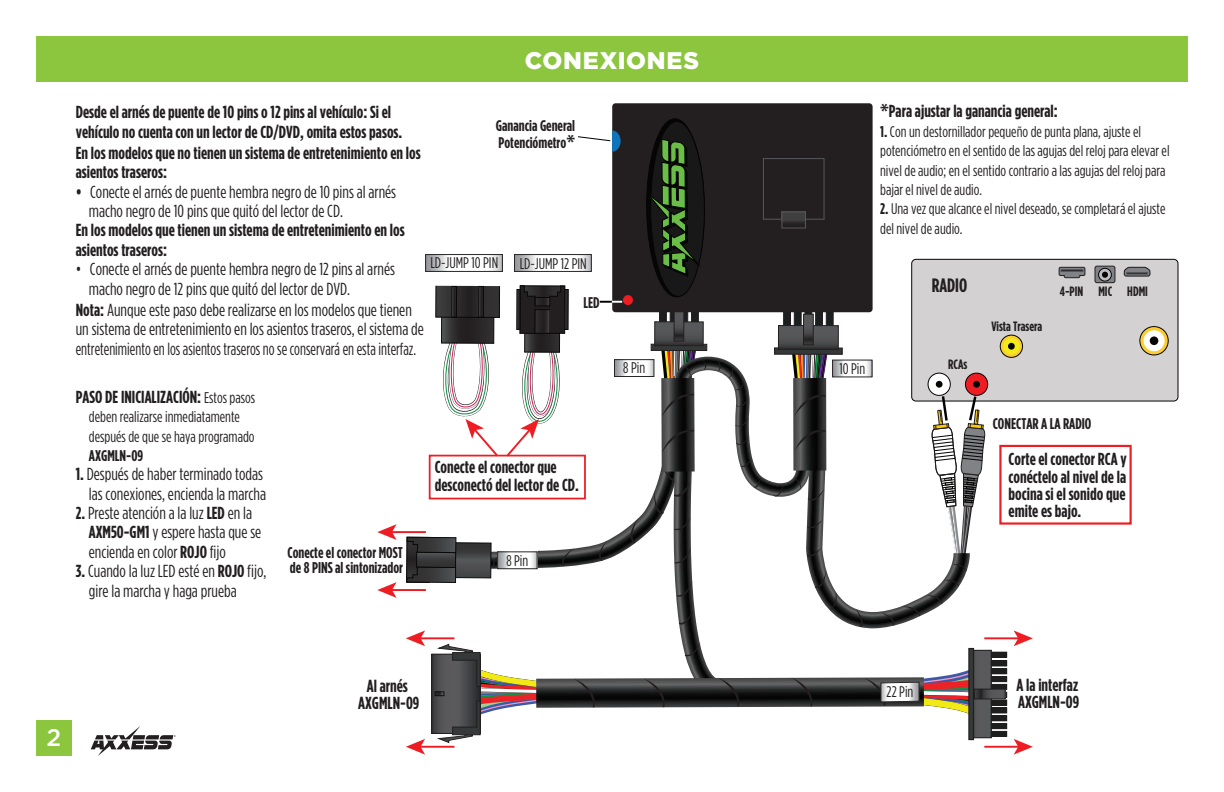
<style>
.page{position:relative;width:1224px;height:792px;background:#fff}
.page>*{position:absolute;margin:0;border:0;box-sizing:border-box;transform-origin:0 0}
.t1{font:900 24px "Gotham";letter-spacing:.03em;color:#fff}
.t2{font:500 24px "Gotham";color:#fff}
.t3{font:700 19.4px "Gotham Condensed";color:#231f20}
.t4{font:17.4px/19.4px "Gotham Condensed";color:#231f20}
.t5{font:700 17.4px/17.4px "Gotham Condensed";color:#231f20}
.t6{font:700 15.6px/15.4px "Gotham Condensed";color:#231f20}
.t7{font:15.4px/19.4px "Gotham Condensed";color:#231f20}
.t8{font:700 15.4px/17.4px "Gotham Condensed";color:#231f20}
.t9{font:15.4px "Gotham Condensed";color:#211e1e}
.t10{font:700 13.6px "Gotham Condensed";color:#231f20}
.s1{font-weight:700}
.s2{font-family:"Myriad Pro";font-size:19.4px}
.s3{font-weight:400;font-size:15.4px}
</style>
<div class="page">
<div style="left:36px;top:36px;width:1152px;height:45px;background:#8bc63e"></div>
<div style="left:36px;top:720px;width:36px;height:36px;background:#8bc63e"></div>
<svg style="left:91px;top:726px;width:85px;height:30px"></svg>
<div style="left:991px;top:661px;width:16px;height:5px;background:#1d1f1f"></div>
<div style="left:991px;top:669px;width:16px;height:5px;background:#1d1f1f"></div>
<div style="left:991px;top:668px;width:16px;height:6px;border:1px solid #211e1e"></div>
<div style="left:991px;top:677px;width:16px;height:5px;background:#1d1f1f"></div>
<div style="left:991px;top:676px;width:16px;height:6px;border:1px solid #211e1e"></div>
<div style="left:991px;top:684px;width:16px;height:5px;background:#1d1f1f"></div>
<div style="left:991px;top:692px;width:16px;height:6px;border:1px solid #211e1e"></div>
<div style="left:991px;top:700px;width:16px;height:5px;background:#1d1f1f"></div>
<div style="left:991px;top:700px;width:16px;height:6px;border:1px solid #211e1e"></div>
<div style="left:991px;top:708px;width:16px;height:5px;background:#1d1f1f"></div>
<div style="left:991px;top:716px;width:16px;height:5px;background:#1d1f1f"></div>
<div style="left:991px;top:715px;width:16px;height:6px;border:1px solid #211e1e"></div>
<div style="left:991px;top:724px;width:16px;height:5px;background:#1d1f1f"></div>
<div style="left:991px;top:723px;width:16px;height:6px;border:1px solid #211e1e"></div>
<div style="left:991px;top:731px;width:16px;height:5px;background:#1d1f1f"></div>
<div style="left:991px;top:731px;width:16px;height:6px;border:1px solid #211e1e"></div>
<div style="left:974px;top:689px;width:31px;height:10px;background:#585a5b"></div>
<div style="left:974px;top:689px;width:31px;height:10px;border:1px solid #211e1e"></div>
<div style="left:991px;top:652px;width:16px;height:5px;background:#1d1f1f"></div>
<div style="left:991px;top:652px;width:16px;height:6px;border:1px solid #211e1e"></div>
<div style="left:912px;top:259px;width:266px;height:142px;background:#d3d1d2;border-radius:4px"></div>
<div style="left:911px;top:259px;width:267px;height:142px;border:1px solid #050504;border-radius:4px"></div>
<svg style="left:1140px;top:327px;width:28px;height:28px"></svg>
<div style="left:1139px;top:326px;width:30px;height:29px;border:1px solid #050504;border-radius:50%"></div>
<div style="left:1144px;top:330px;width:21px;height:21px;background:#fff;border-radius:50%"></div>
<div style="left:1150px;top:336px;width:8px;height:9px;background:#050504;border-radius:50%"></div>
<div style="left:1095px;top:266px;width:20px;height:17px;background:#808285;border-radius:2px"></div>
<div style="left:1095px;top:266px;width:20px;height:17px;border:1px solid #231f20;border-radius:2px"></div>
<svg style="left:1058px;top:266px;width:28px;height:13px"></svg>
<div style="left:1061px;top:269px;width:22px;height:3px;border:1px solid #57585a"></div>
<svg style="left:1123px;top:266px;width:28px;height:11px"></svg>
<div style="left:1126px;top:272px;width:22px;height:2px;border:1px solid #57585a"></div>
<svg style="left:1099px;top:268px;width:12px;height:13px"></svg>
<div style="left:1098px;top:268px;width:14px;height:14px;border:1px solid #050504;border-radius:50%"></div>
<svg style="left:1102px;top:272px;width:6px;height:6px"></svg>
<div style="left:999px;top:445px;width:133px;height:80px;border:2px solid #ee1d23"></div>
<svg style="left:1000px;top:335px;width:23px;height:22px"></svg>
<div style="left:1000px;top:335px;width:23px;height:22px;border:1px solid #050504;border-radius:50%"></div>
<div style="left:1003px;top:338px;width:17px;height:16px;background:#f2eb19;border-radius:50%"></div>
<div style="left:1008px;top:343px;width:7px;height:7px;background:#050504;border-radius:50%"></div>
<hr style="left:391px;top:589px;width:35px;height:2px;background:#ee1d23">
<svg style="left:377px;top:582px;width:20px;height:16px"></svg>
<hr style="left:391px;top:531px;width:35px;height:2px;background:#ee1d23">
<svg style="left:377px;top:524px;width:20px;height:16px"></svg>
<hr style="left:984px;top:637px;width:35px;height:2px;background:#ee1d23">
<svg style="left:1014px;top:630px;width:19px;height:16px"></svg>
<hr style="left:984px;top:746px;width:35px;height:2px;background:#ee1d23">
<svg style="left:1014px;top:739px;width:19px;height:16px"></svg>
<svg style="left:406px;top:103px;width:590px;height:652px"></svg>
<h1 class="t1" style="left:525px;top:47px;width:176px">CONEXIONES</h1>
<p class="t5" style="left:76px;top:102px;width:328px;line-height:19.4px">Desde el arnés de puente de 10 pins o 12 pins al vehículo: Si el vehículo no cuenta con un lector de CD/DVD, omita estos pasos.</p>
<p class="t5" style="left:76px;top:143px;width:346px;line-height:19.4px">En los modelos que no tienen un sistema de entretenimiento en los asientos traseros:</p>
<p class="t4" style="left:89px;top:182px;width:309px;text-indent:-13px"><span class="s1">•</span> Conecte el arnés de puente hembra negro de 10 pins al arnés macho negro de 10 pins que quitó del lector de CD.</p>
<p class="t5" style="left:76px;top:220px;width:330px;line-height:19.4px">En los modelos que tienen un sistema de entretenimiento en los asientos traseros:</p>
<p class="t4" style="left:89px;top:259px;width:308px;text-indent:-13px">• Conecte el arnés de puente hembra negro de 12 pins al arnés macho negro de 12 pins que quitó del lector de DVD.</p>
<p class="t4" style="left:76px;top:300px;width:350px"><span class="s1">Nota:</span> Aunque este paso debe realizarse en los modelos que tienen un sistema de entretenimiento en los asientos traseros, el sistema de entretenimiento en los asientos traseros no se conservará en esta interfaz.</p>
<p class="t8" style="left:496px;top:116px;width:81px">Ganancia General<br>Potenciómetro<span class="s2">*</span></p>
<p class="t7" style="left:430px;top:253px;width:69px">LD-JUMP 10 PIN</p>
<p class="t7" style="left:520px;top:254px;width:69px">LD-JUMP 12 PIN</p>
<p class="t8" style="left:583px;top:294px;width:18px">LED</p>
<p class="t9" style="left:623px;top:360px;width:23px">8 Pin</p>
<p class="t9" style="left:839px;top:360px;width:27px">10 Pin</p>
<p class="t5" style="left:880px;top:102px;width:179px"><span class="s2">*</span>Para ajustar la ganancia general:</p>
<p class="t7" style="left:880px;top:122px;width:291px"><span class="s1">1.</span> Con un destornillador pequeño de punta plana, ajuste el potenciómetro en el sentido de las agujas del reloj para elevar el nivel de audio; en el sentido contrario a las agujas del reloj para bajar el nivel de audio.</p>
<p class="t7" style="left:880px;top:199px;width:287px"><span class="s1">2.</span> Una vez que alcance el nivel deseado, se completará el ajuste del nivel de audio.</p>
<p class="t3" style="left:932px;top:274px;width:37px">RADIO</p>
<p class="t10" style="left:948px;top:357px;width:21px">RCAs</p>
<p class="t10" style="left:991px;top:319px;width:52px">Vista Trasera</p>
<p class="t10" style="left:1060px;top:283px;width:90px">4-PIN MIC HDMI</p>
<p class="t5" style="left:76px;top:388px;width:181px">PASO DE INICIALIZACIÓN: <span class="s3">Estos pasos</span></p>
<p class="t7" style="left:89px;top:407px;width:167px">deben realizarse inmediatamente después de que se haya programado</p>
<p class="t8" style="left:89px;top:447px;width:56px">AXGMLN-09</p>
<p class="t4" style="left:76px;top:464px;width:192px;text-align:right"><span class="s1">1.</span> Después de haber terminado todas las conexiones, encienda la marcha</p>
<p class="t4" style="left:89px;top:503px;width:174px;text-indent:-13px"><span class="s1">2.</span> Preste atención a la luz <span class="s1">LED</span> en la<br><span class="s1">AXM50-GM1</span> y espere hasta que se encienda en color <span class="s1">ROJO</span> fijo</p>
<p class="t4" style="left:89px;top:561px;width:179px;text-indent:-13px"><span class="s1">3.</span> Cuando la luz LED esté en <span class="s1">ROJO</span> fijo, gire la marcha y haga prueba</p>
<p class="t6" style="left:288px;top:544px;width:117px">Conecte el conector MOST de 8 PINS al sintonizador</p>
<p class="t8" style="left:993px;top:414px;width:100px">CONECTAR A LA RADIO</p>
<p class="t5" style="left:435px;top:458px;width:146px">Conecte el conector que desconectó del lector de CD.</p>
<p class="t5" style="left:1009px;top:450px;width:120px;text-align:justify">Corte el conector RCA y conéctelo al nivel de la bocina si el sonido que emite es bajo.</p>
<p class="t9" style="left:506px;top:552px;width:23px">8 Pin</p>
<h1 class="t2" style="left:47px;top:724px;width:16px">2</h1>
<p class="t5" style="left:358px;top:677px;width:63px;text-align:center">Al arnés<br>AXGMLN-09</p>
<p class="t9" style="left:887px;top:684px;width:28px">22 Pin</p>
<p class="t5" style="left:1017px;top:676px;width:64px">A la interfaz<br>AXGMLN-09</p>
</div>
